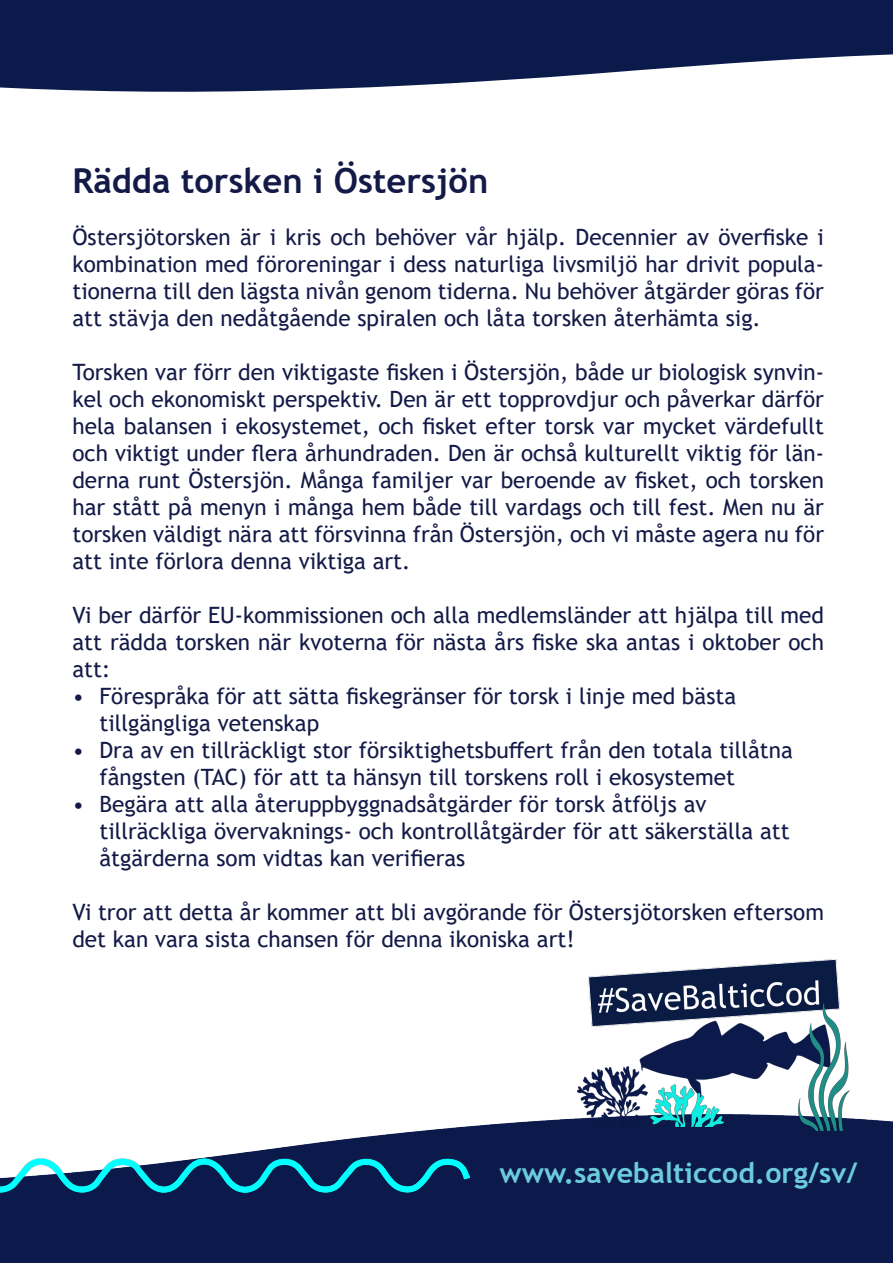
<style>
.page{position:relative;width:893px;height:1263px;background:#fff}
.page>*{position:absolute;margin:0;border:0;box-sizing:border-box;transform-origin:0 0}
.t1{font:700 34.5px "Trebuchet MS";color:#141a47}
.t2{font:700 28.5px "Trebuchet MS";color:#6cccdc}
.t3{font:22.5px/27px "Trebuchet MS";color:#141a47}
</style>
<div class="page">
<svg style="left:0;top:36px;width:893px;height:56px;fill:#0a1a4a"></svg>
<div style="left:0;top:0;width:893px;height:36px;background:#0b1a4a"></div>
<div style="left:0;top:1215px;width:893px;height:48px;background:#0b1a4a"></div>
<img style="left:0;top:1118px;width:893px;height:97px">
<img style="left:0;top:1159px;width:469px;height:34px">
<img style="left:577px;top:959px;width:272px;height:172px">
<p class="t1" style="left:72px;top:159px;width:418px">Rädda torsken i Östersjön</p>
<p class="t3" style="left:72px;top:224px;width:753px;text-align:justify">Östersjötorsken är i kris och behöver vår hjälp. Decennier av överfiske i kombination med föroreningar i dess naturliga livsmiljö har drivit popula&shy;tionerna till den lägsta nivån genom tiderna. Nu behöver åtgärder göras för att stävja den nedåtgående spiralen och låta torsken återhämta sig.</p>
<p class="t3" style="left:72px;top:359px;width:753px;text-align:justify">Torsken var förr den viktigaste fisken i Östersjön, både ur biologisk synvin&shy;kel och ekonomiskt perspektiv. Den är ett topprovdjur och påverkar därför hela balansen i ekosystemet, och fisket efter torsk var mycket värdefullt och viktigt under flera århundraden. Den är ochså kulturellt viktig för län&shy;derna runt Östersjön. Många familjer var beroende av fisket, och torsken har stått på menyn i många hem både till vardags och till fest. Men nu är torsken väldigt nära att försvinna från Östersjön, och vi måste agera nu för att inte förlora denna viktiga art.</p>
<p class="t3" style="left:72px;top:602px;width:753px;text-align:justify">Vi ber därför EU-kommissionen och alla medlemsländer att hjälpa till med att rädda torsken när kvoterna för nästa års fiske ska antas i oktober och att:</p>
<p class="t3" style="left:99px;top:683px;width:638px;text-indent:-27px">• Förespråka för att sätta fiskegränser för torsk i linje med bästa tillgängliga vetenskap</p>
<p class="t3" style="left:99px;top:737px;width:695px;text-indent:-27px">• Dra av en tillräckligt stor försiktighetsbuffert från den totala tillåtna fångsten (TAC) för att ta hänsyn till torskens roll i ekosystemet</p>
<p class="t3" style="left:99px;top:791px;width:692px;text-indent:-27px">• Begära att alla återuppbyggnadsåtgärder för torsk åtföljs av tillräckliga övervaknings- och kontrollåtgärder för att säkerställa att åtgärderna som vidtas kan verifieras</p>
<p class="t3" style="left:72px;top:899px;width:753px">Vi tror att detta år kommer att bli avgörande för Östersjötorsken eftersom det kan vara sista chansen för denna ikoniska art!</p>
<p class="t2" style="left:499px;top:1155px;width:360px">www.savebalticcod.org/sv/</p>
</div>
